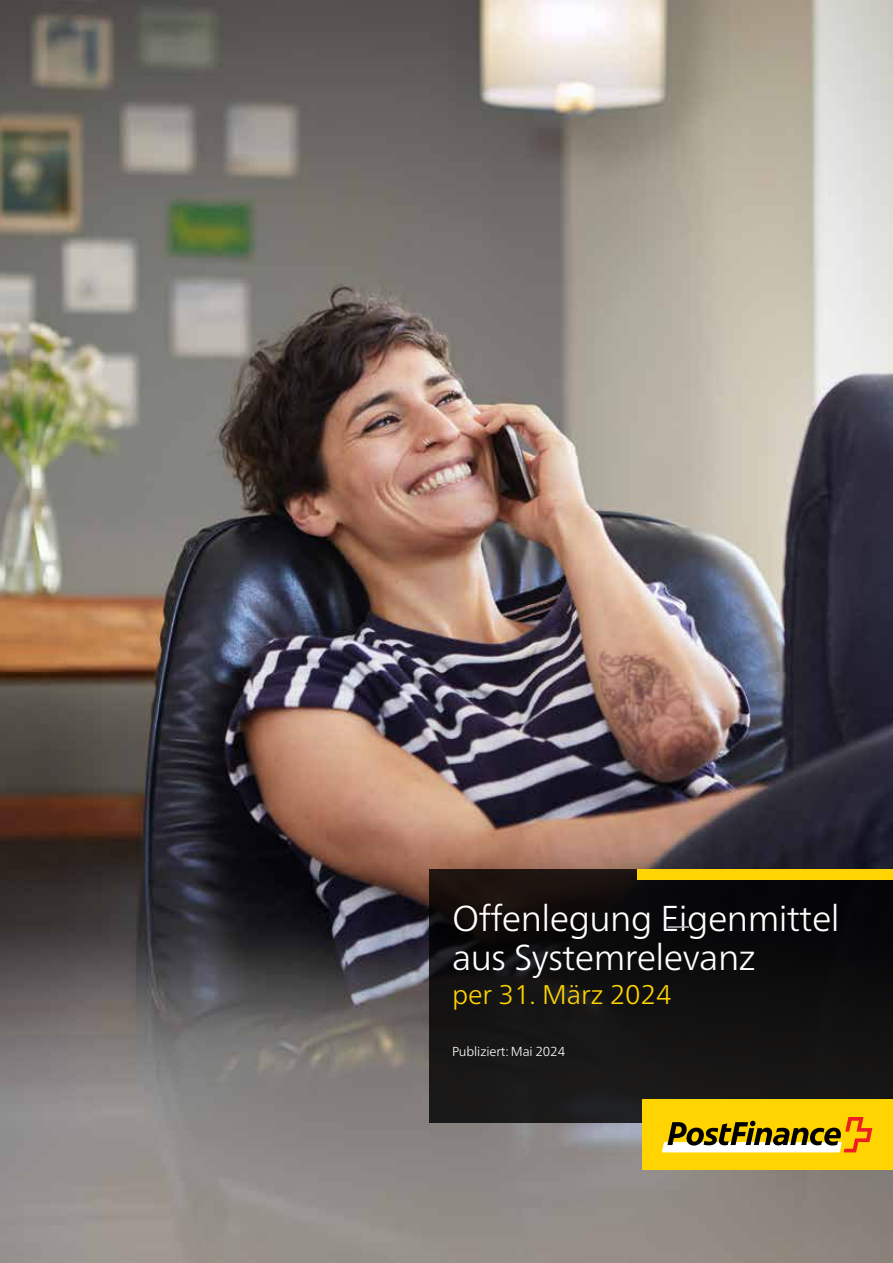
<style>
.page{position:relative;width:893px;height:1263px;background:#fff}
.page>*{position:absolute;margin:0;border:0;box-sizing:border-box;transform-origin:0 0}
.t1{font:300 36px/39px "Frutiger Neue LT Pro";letter-spacing:-.015em;color:#fff}
.t2{font:300 27px "Frutiger Neue LT Pro";letter-spacing:-.005em;color:#ffd400}
.t3{font:300 13.05px "Frutiger Neue LT Pro";letter-spacing:-.01em;color:#fff}
</style>
<div class="page">
<img style="left:0;top:0;width:893px;height:1263px">
<svg style="left:429px;top:870px;width:464px;height:253px;background:#111010"></svg>
<div style="left:638px;top:870px;width:255px;height:10px;background:#ffd400"></div>
<svg style="left:642px;top:1099px;width:251px;height:70px;background:#e4be17"></svg>
<hr style="left:668px;top:926px;width:21px;height:2px;background:#bcbec0">
<p class="t1" style="left:452px;top:899px;width:389px">Offenlegung Eigenmittel aus Systemrelevanz</p>
<p class="t2" style="left:452px;top:979px;width:221px">per 31. März 2024</p>
<p class="t3" style="left:452px;top:1044px;width:115px">Publiziert: Mai 2024</p>
</div>
